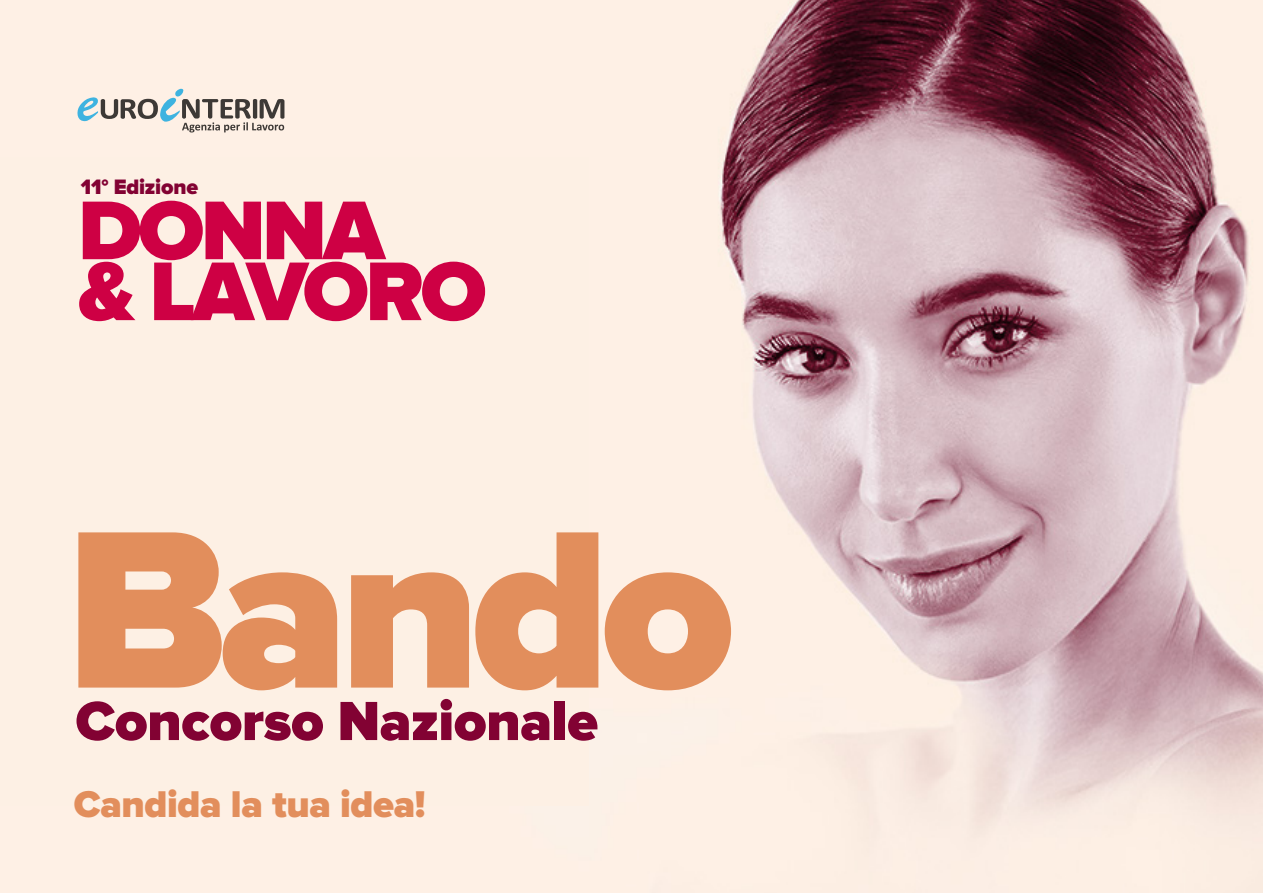
<style>
.page{position:relative;width:1263px;height:893px;background:#fff}
.page>*{position:absolute;margin:0;border:0;box-sizing:border-box;transform-origin:0 0}
.t1{font:900 232.65px "Proxima Nova";letter-spacing:-.04em;color:#e28e5c}
.t2{font:900 86.25px/60.9px "Proxima Nova";letter-spacing:-.04em;color:#ce0044}
.t3{font:900 57.15px "Proxima Nova";letter-spacing:-.01em;color:#820233}
.t4{font:900 38.55px "Proxima Nova";letter-spacing:-.01em;color:#e28e5c}
.t5{font:900 21.6px "Proxima Nova";letter-spacing:-.01em;color:#820233}
</style>
<div class="page">
<img style="left:0;top:0;width:1263px;height:893px">
<div style="left:0;top:157px;width:589px;height:648px;background:#fdf0e4"></div>
<svg style="left:76px;top:87px;width:208px;height:45px;background:#cbc6c0"></svg>
<p class="t5" style="left:81px;top:175px;width:119px">11° Edizione</p>
<h2 class="t2" style="left:78px;top:203px;width:410px">DONNA<br>&amp; LAVORO</h2>
<h1 class="t1" style="left:66px;top:476px;width:671px">Bando</h1>
<h3 class="t3" style="left:75px;top:688px;width:524px">Concorso Nazionale</h3>
<p class="t4" style="left:74px;top:782px;width:353px">Candida la tua idea!</p>
</div>
